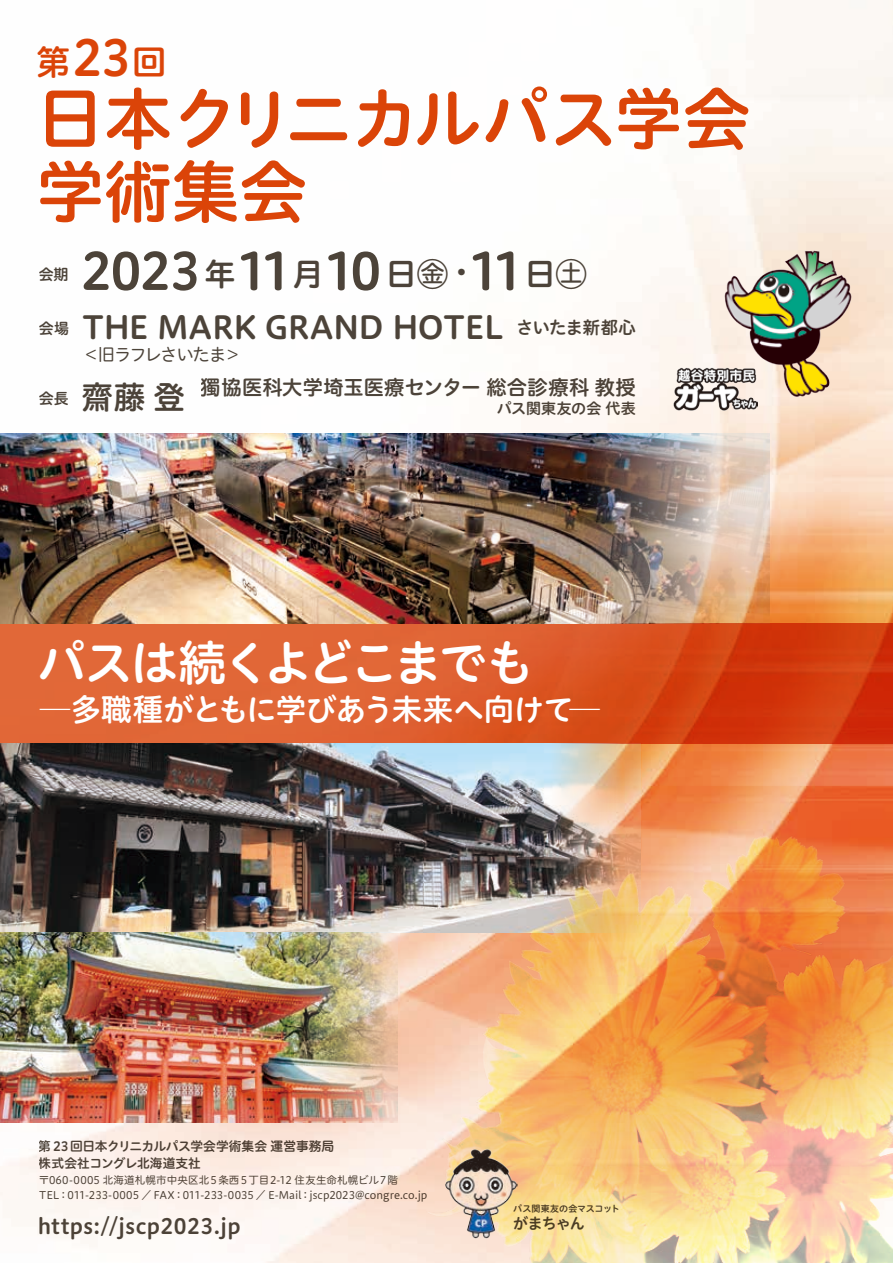
<style>
.page{position:relative;width:893px;height:1263px;background:#fff}
.page>*{position:absolute;margin:0;border:0;box-sizing:border-box;transform-origin:0 0}
.t1{font:67.65px/72.9px "Hiragino UD Sans R Std W6";color:#db4408}
.t2{font:50.55px "Hiragino UD Sans R Std W6";letter-spacing:-.06em;color:#4d443a}
.t3{font:48.9px "Hiragino UD Sans R Std W6";color:#db4408}
.t4{font:48.15px "Hiragino UD Sans R Std W6";letter-spacing:-.075em;color:#fff}
.t5{font:34.2px "Hiragino UD Sans R Std W6";color:#db4408}
.t6{font:31.5px "Hiragino UD Sans R Std W6";letter-spacing:-.015em;color:#4d443a}
.t7{font:30.45px "Hiragino UD Sans R Std W6";letter-spacing:-.02em;color:#fff}
.t8{font:21px "Hiragino UD Sans R Std W6";letter-spacing:.02em;color:#4d443a}
.t9{font:20.25px "Hiragino UD Sans R Std W6";letter-spacing:.01em;color:#4d443a}
.t10{font:17.4px "Hiragino UD Sans R Std W6";letter-spacing:-.025em;color:#4d443a}
.t11{font:17.25px "Hiragino UD Sans R Std W4";letter-spacing:-.07em;color:#4d443a}
.t12{font:15px "Hiragino UD Sans R Std W6";color:#4d443a}
.t13{font:12.75px/16.5px "Hiragino UD Sans R Std W6";color:#4d443a}
.t14{font:10.5px/15px "Hiragino UD Sans R Std W4";letter-spacing:.005em;color:#4d443a}
.t15{font:9px "Hiragino UD Sans R Std W6";letter-spacing:-.005em;color:#4d443a}
.s1{font-family:"Hira Maru Pro W4"}
</style>
<div class="page">
<img style="left:0;top:0;width:893px;height:1263px">
<svg style="left:0;top:623px;width:893px;height:120px;background:#db5727"></svg>
<img style="left:0;top:434px;width:770px;height:189px">
<img style="left:0;top:743px;width:640px;height:190px">
<img style="left:0;top:933px;width:397px;height:189px">
<img style="left:422px;top:821px;width:471px;height:442px">
<img style="left:445px;top:1148px;width:73px;height:91px">
<img style="left:723px;top:249px;width:129px;height:148px">
<img style="left:673px;top:367px;width:85px;height:44px">
<h3 class="t3" style="left:72px;top:20px;width:60px">23</h3>
<h3 class="t5" style="left:37px;top:36px;width:36px">第</h3>
<h1 class="t1" style="left:37px;top:79px;width:715px">日本クリニカルパス学会学術集会</h1>
<h3 class="t6" style="left:524px;top:251px;width:64px">日<span class="s1">㊏</span></h3>
<h3 class="t5" style="left:132px;top:36px;width:36px">回</h3>
<h2 class="t2" style="left:81px;top:232px;width:121px">2023</h2>
<h2 class="t2" style="left:237px;top:232px;width:56px">11</h2>
<h2 class="t2" style="left:324px;top:232px;width:58px">10</h2>
<h2 class="t2" style="left:469px;top:232px;width:56px">11</h2>
<h3 class="t6" style="left:386px;top:251px;width:64px">日<span class="s1">㊎</span></h3>
<h3 class="t6" style="left:204px;top:251px;width:33px">年</h3>
<h3 class="t6" style="left:292px;top:251px;width:33px">月</h3>
<h3 class="t12" style="left:39px;top:263px;width:32px">会期</h3>
<h3 class="t6" style="left:446px;top:248px;width:33px">・</h3>
<h3 class="t12" style="left:39px;top:317px;width:32px">会場</h3>
<h3 class="t12" style="left:39px;top:387px;width:32px">会長</h3>
<h3 class="t6" style="left:82px;top:303px;width:422px">THE MARK GRAND HOTEL</h3>
<h3 class="t10" style="left:516px;top:314px;width:121px">さいたま新都心</h3>
<h3 class="t11" style="left:82px;top:342px;width:161px">＜旧ラフレさいたま&lt;</h3>
<h3 class="t9" style="left:201px;top:372px;width:436px">獨協医科大学埼玉医療センター総合診療科教授</h3>
<h3 class="t6" style="left:82px;top:373px;width:105px">齋藤登</h3>
<h3 class="t12" style="left:496px;top:397px;width:141px">パス関東友の会代表</h3>
<h3 class="t4" style="left:37px;top:626px;width:498px">パスは続くよどこまでも</h3>
<h3 class="t7" style="left:40px;top:687px;width:536px">─多職種がともに学びあう未来へ向けて</h3>
<h3 class="t7" style="left:569px;top:687px;width:32px">─</h3>
<p class="t13" style="left:39px;top:1138px;width:297px">第23回日本クリニカルパス学会学術集会運営事務局株式会社コングレ北海道支社</p>
<p class="t14" style="left:38px;top:1172px;width:391px">〒060-0005 北海道札幌市中央区北5 条西5丁目2-12 住友生命札幌ビル7階<br>TEL：011-233-0005 ／ FAX：011-233-0035 ／ E-Mail：jscp2023@congre.co j p.</p>
<h3 class="t8" style="left:37px;top:1210px;width:205px">https://jscp2023.jp</h3>
<p class="t15" style="left:513px;top:1202px;width:108px">パス関東友の会マスコット</p>
<h3 class="t12" style="left:513px;top:1212px;width:73px">がまちゃん</h3>
</div>
